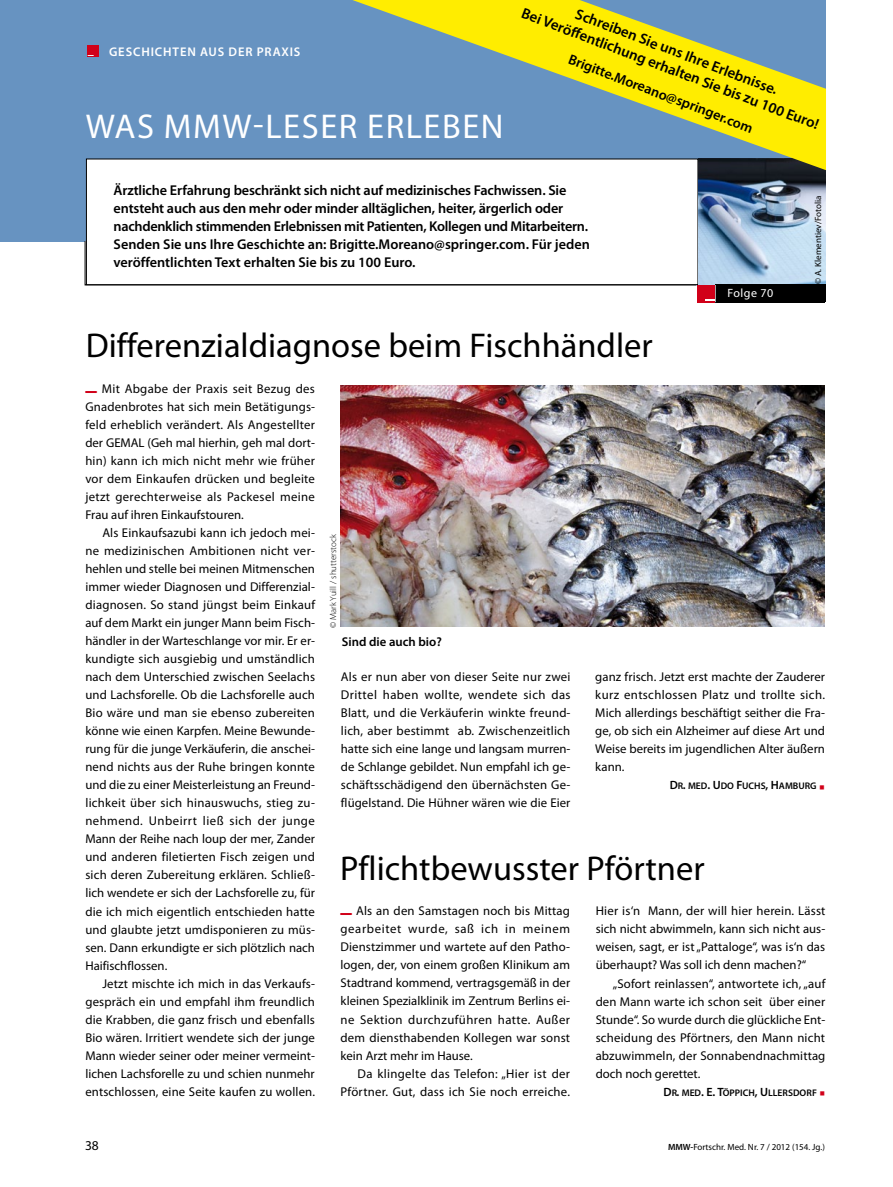
<style>
.page{position:relative;width:893px;height:1187px;background:#fff}
.page>*{position:absolute;margin:0;border:0;box-sizing:border-box;transform-origin:0 0}
.t1{font:40.2px "Myriad Pro";color:#d10019;scale:.57 1}
.t2{font:34.5px "Myriad Pro";color:#000}
.t3{font:34.5px "Myriad Pro";letter-spacing:.045em;color:#fff}
.t4{font:600 15px "Myriad Pro";color:#000}
.t5{font:600 14.25px/18px "Myriad Pro";letter-spacing:-.01em;color:#000}
.t6{font:13.5px "Myriad Pro";color:#000}
.t7{font:12.75px/18px "Myriad Pro";letter-spacing:.005em;color:#000;text-align:justify}
.t8{font:600 12.75px "Myriad Pro";color:#000}
.t9{font:600 12.6px "Myriad Pro";letter-spacing:.07em;color:#fff}
.t10{font:12px "Myriad Pro";letter-spacing:.04em;color:#fff}
.t11{font:9.6px "Myriad Pro Semibold SC800";color:#000}
.t12{font:9px "Myriad Pro";color:#000}
.t13{font:300 9px "Myriad Pro";color:#000}
.s1{font-size:12px}
.s2{font-family:"Minion Pro";font-size:14.25px;color:#d10019}
.s3{font-weight:600}
</style>
<div class="page">
<div style="left:697px;top:285px;width:16px;height:17px;background:#d10019"></div>
<div style="left:0;top:0;width:826px;height:241px;background:#6793c1"></div>
<div style="left:88px;top:46px;width:11px;height:11px;background:#d10019"></div>
<div style="left:86px;top:159px;width:612px;height:125px;background:#fff"></div>
<div style="left:86px;top:159px;width:612px;height:126px;border:1px solid #000"></div>
<img style="left:698px;top:170px;width:128px;height:115px">
<div style="left:715px;top:285px;width:111px;height:17px;background:#000"></div>
<svg style="left:705px;top:285px;width:11px;height:17px"></svg>
<svg style="left:352px;top:0;width:474px;height:170px"></svg>
<img style="left:341px;top:385px;width:484px;height:241px">
<p class="t9" style="left:88px;top:44px;width:214px"><sub>–</sub> GESCHICHTEN AUS DER PRAXIS</p>
<h2 class="t3" style="left:86px;top:105px;width:419px">WAS MMW-LESER ERLEBEN</h2>
<h2 class="t3" style="left:91px;top:106px;width:419px">WAS MMW-LESER ERLEBEN</h2>
<p class="t4" style="left:526px;top:3px;width:318px;rotate:21deg">Bei Veröffentlichung erhalten Sie bis zu 100 Euro!</p>
<p class="t4" style="left:580px;top:4px;width:217px;rotate:21deg">Schreiben Sie uns Ihre Erlebnisse.</p>
<p class="t5" style="left:573px;top:50px;width:198px;rotate:21deg">Brigitte.Moreano@springer.com</p>
<p class="t5" style="left:114px;top:181px;width:478px">Ärztliche Erfahrung beschränkt sich nicht auf medizinisches Fachwissen. Sie entsteht auch aus den mehr oder minder alltäglichen, heiter, ärgerlich oder nachdenklich stimmenden Erlebnissen mit Patienten, Kollegen und Mitarbeitern.<br>Senden Sie uns Ihre Geschichte an: Brigitte.Moreano@springer.com. Für jeden veröffentlichten Text erhalten Sie bis zu 100 Euro.</p>
<h2 class="t2" style="left:86px;top:324px;width:569px">Differenzialdiagnose beim Fischhändler</h2>
<p class="t10" style="left:727px;top:285px;width:47px">Folge 70</p>
<p class="t10" style="left:759px;top:286px;width:13px">xx</p>
<p class="t12" style="left:813px;top:284px;width:90px;rotate:-90deg">© A. Klementiev/Fotolia</p>
<p class="t12" style="left:811px;top:284px;width:90px;rotate:-90deg">© A. Klementiev/Fotolia</p>
<p class="t7" style="left:85px;top:379px;width:231px;text-indent:16px">Mit Abgabe der Praxis seit Bezug des Gnadenbrotes hat sich mein Betätigungs&shy;feld erheblich verändert. Als Angestellter der GEMAL (Geh mal hierhin, geh mal dort&shy;hin) kann ich mich nicht mehr wie früher vor dem Einkaufen drücken und begleite jetzt gerechterweise als Packesel meine Frau auf ihren Einkaufstouren.</p>
<p class="t7" style="left:85px;top:523px;width:231px;text-indent:17px">Als Einkaufsazubi kann ich jedoch mei&shy;ne medizinischen Ambitionen nicht ver&shy;hehlen und stelle bei meinen Mitmenschen immer wieder Diagnosen und Differenzial&shy;diagnosen. So stand jüngst beim Einkauf auf dem Markt ein junger Mann beim Fisch&shy;händler in der Warteschlange vor mir. Er er&shy;kundigte sich ausgiebig und umständlich nach dem Unterschied zwischen Seelachs und Lachsforelle. Ob die Lachsforelle auch Bio wäre und man sie ebenso zubereiten könne wie einen Karpfen. Meine Bewunde&shy;rung für die junge Verkäuferin, die anschei&shy;nend nichts aus der Ruhe bringen konnte und die zu einer Meisterleistung an Freund&shy;lichkeit über sich hinauswuchs, stieg zu&shy;nehmend. Unbeirrt ließ sich der junge Mann der Reihe nach loup der mer, Zander und anderen filetierten Fisch zeigen und sich deren Zubereitung erklären. Schließ&shy;lich wendete er sich der Lachsforelle zu, für die ich mich eigentlich entschieden hatte und glaubte jetzt umdisponieren zu müs&shy;sen. Dann erkundigte er sich plötzlich nach Haifischflossen.</p>
<p class="t7" style="left:85px;top:974px;width:231px;text-indent:17px">Jetzt mischte ich mich in das Verkaufs&shy;gespräch ein und empfahl ihm freundlich die Krabben, die ganz frisch und ebenfalls Bio wären. Irritiert wendete sich der junge Mann wieder seiner oder meiner vermeint&shy;lichen Lachsforelle zu und schien nunmehr entschlossen, eine Seite kaufen zu wollen.</p>
<h1 class="t1" style="left:85px;top:350px;width:22px">_</h1>
<p class="t13" style="left:328px;top:628px;width:95px;rotate:-90deg">© Mark Yuill / shutterstock</p>
<p class="t8" style="left:342px;top:633px;width:101px">Sind die auch bio?</p>
<p class="t7" style="left:341px;top:668px;width:231px">Als er nun aber von dieser Seite nur zwei Drittel haben wollte, wendete sich das Blatt, und die Verkäuferin winkte freund&shy;lich, aber bestimmt ab. Zwischenzeitlich hatte sich eine lange und langsam murren&shy;de Schlange gebildet. Nun empfahl ich ge&shy;schäftsschädigend den übernächsten Ge&shy;flügelstand. Die Hühner wären wie die Eier</p>
<p class="t7" style="left:595px;top:667px;width:231px">ganz frisch. Jetzt erst machte der Zauderer kurz entschlossen Platz und trollte sich.<br>Mich allerdings beschäftigt seither die Fra&shy;ge, ob sich ein Alzheimer auf diese Art und Weise bereits im jugendlichen Alter äußern kann.</p>
<p class="t11" style="left:670px;top:780px;width:157px"><span class="s1">D</span>R<span class="s1">.</span> MED<span class="s1">. U</span>DO <span class="s1">F</span>UCHS<span class="s1">, H</span>AMBURG <span class="s2">■</span></p>
<h2 class="t2" style="left:340px;top:846px;width:366px">Pflichtbewusster Pförtner</h2>
<h1 class="t1" style="left:341px;top:872px;width:22px">_</h1>
<p class="t7" style="left:341px;top:901px;width:231px;text-indent:16px">Als an den Samstagen noch bis Mittag gearbeitet wurde, saß ich in meinem Dienstzimmer und wartete auf den Patho&shy;logen, der, von einem großen Klinikum am Stadtrand kommend, vertragsgemäß in der kleinen Spezialklinik im Zentrum Berlins ei&shy;ne Sektion durchzuführen hatte. Außer dem diensthabenden Kollegen war sonst kein Arzt mehr im Hause.</p>
<p class="t7" style="left:341px;top:1063px;width:231px;text-align:right">Da klingelte das Telefon: „Hier ist der<br>Pförtner. Gut, dass ich Sie noch erreiche.</p>
<p class="t7" style="left:596px;top:901px;width:231px">Hier is‘n Mann, der will hier herein. Lässt sich nicht abwimmeln, kann sich nicht aus&shy;weisen, sagt, er ist „Pattaloge“, was is‘n das überhaupt? Was soll ich denn machen?“</p>
<p class="t7" style="left:596px;top:973px;width:231px;text-indent:17px">„Sofort reinlassen“, antwortete ich, „auf den Mann warte ich schon seit über einer Stunde“. So wurde durch die glückliche Ent&shy;scheidung des Pförtners, den Mann nicht abzuwimmeln, der Sonnabendnachmittag doch noch gerettet.</p>
<p class="t11" style="left:663px;top:1086px;width:163px"><span class="s1">D</span>R<span class="s1">.</span> MED<span class="s1">. E. T</span>ÖPPICH<span class="s1">, U</span>LLERSDORF <span class="s2">■</span></p>
<p class="t6" style="left:85px;top:1136px;width:15px">38</p>
<p class="t12" style="left:668px;top:1140px;width:158px"><span class="s3">MMW-</span>Fortschr. Med. Nr. 7 / 2012 (154. Jg.)</p>
</div>
